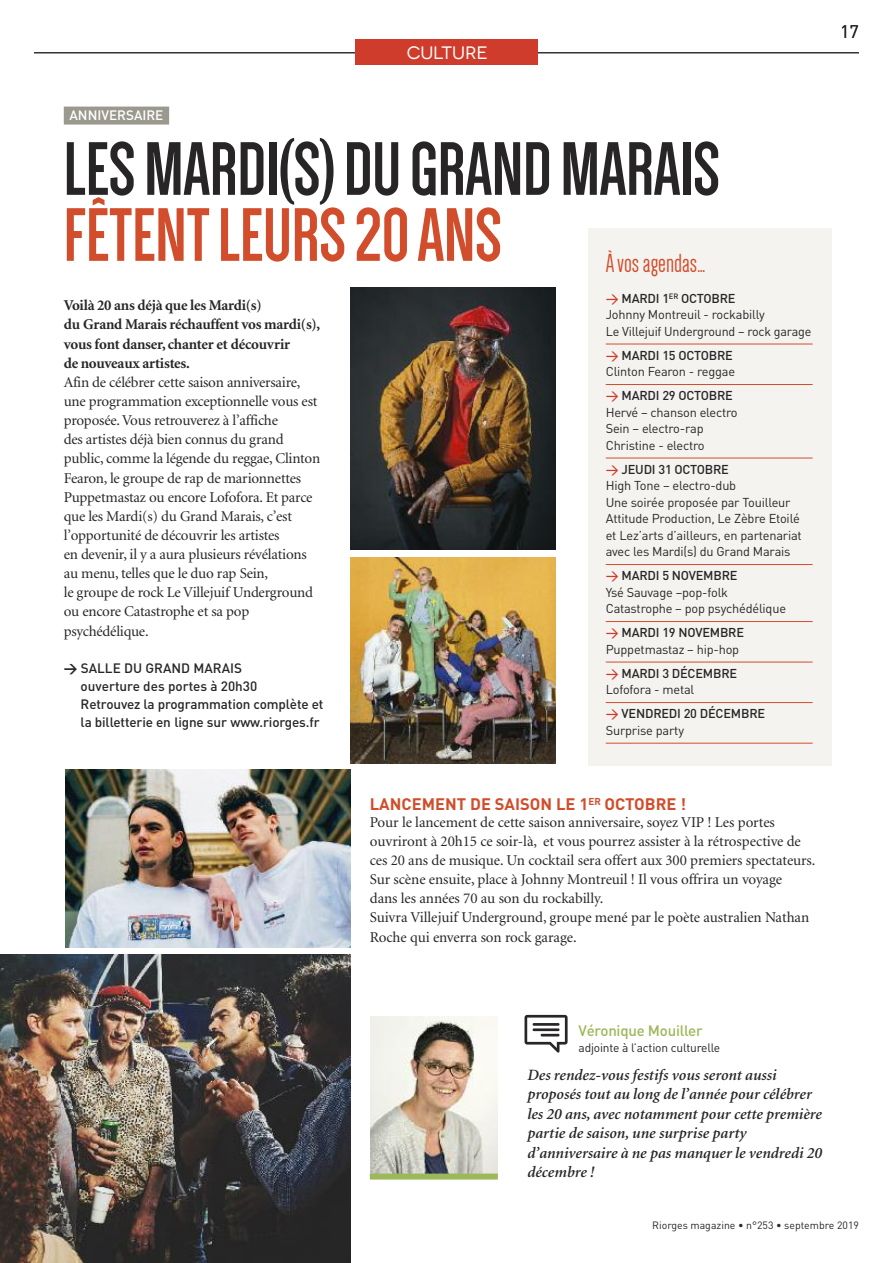
<style>
.page{position:relative;width:893px;height:1263px;background:#fff}
.page>*{position:absolute;margin:0;border:0;box-sizing:border-box;transform-origin:0 0}
.t1{font:700 78px "Dense";color:#272526}
.t2{font:700 78px "Dense";color:#d14d2b}
.t3{font:27px "Dense";color:#d14d2b}
.t4{font:18px "Novecentowide";letter-spacing:-.01em;color:#fff}
.t5{font:18px "DIN";color:#272526}
.t6{font:700 16.5px "DIN";color:#d14d2b}
.t7{font:italic 600 15.75px/19.5px "Minion";color:#272526}
.t8{font:15px/19px "Minion";letter-spacing:-.015em;color:#272526}
.t9{font:700 15px/19.2px "Minion";letter-spacing:-.015em;color:#272526}
.t10{font:500 15px "DIN";letter-spacing:-.015em;color:#9cb85b}
.t11{font:500 13.5px/18px "DIN";letter-spacing:-.01em;color:#272526}
.t12{font:500 13.5px "DIN";color:#fff}
.t13{font:12.75px/16.5px "DIN";letter-spacing:-.015em;color:#272526}
.t14{font:500 12.75px/16.5px "DIN";letter-spacing:-.015em;color:#272526}
.t15{font:12px "DIN";letter-spacing:-.015em;color:#272526}
.t16{font:10.5px "DIN Pro";color:#272526}
.s1{color:#9b998e}
.s2{font-weight:700}
.s3{font-weight:500;color:#cf3c2c}
.s4{font-weight:500}
.s5{color:#cf3c2c}
.s6{font-weight:400}
</style>
<div class="page">
<img style="left:351px;top:287px;width:205px;height:263px">
<hr style="left:34px;top:52px;width:825px;height:1px;background:#272526">
<div style="left:355px;top:39px;width:183px;height:26px;background:#cf3c2c"></div>
<img style="left:350px;top:557px;width:206px;height:206px">
<img style="left:65px;top:770px;width:285px;height:178px">
<img style="left:0;top:954px;width:350px;height:309px">
<div style="left:589px;top:228px;width:243px;height:537px;background:#f4f3ef"></div>
<hr style="left:606px;top:344px;width:207px;height:1px;background:#d14d2b">
<hr style="left:606px;top:384px;width:207px;height:1px;background:#d14d2b">
<hr style="left:606px;top:458px;width:207px;height:1px;background:#d14d2b">
<hr style="left:606px;top:564px;width:207px;height:1px;background:#d14d2b">
<hr style="left:606px;top:621px;width:207px;height:1px;background:#d14d2b">
<hr style="left:606px;top:662px;width:207px;height:1px;background:#d14d2b">
<hr style="left:606px;top:702px;width:207px;height:1px;background:#d14d2b">
<hr style="left:606px;top:743px;width:207px;height:1px;background:#d14d2b">
<div style="left:64px;top:107px;width:105px;height:18px;background:#9b998e"></div>
<img style="left:370px;top:1016px;width:128px;height:157px">
<div style="left:370px;top:1173px;width:128px;height:6px;background:#9cb85b"></div>
<svg style="left:524px;top:1015px;width:44px;height:37px"></svg>
<p class="t4" style="left:407px;top:42px;width:82px">CULTURE</p>
<p class="t12" style="left:64px;top:108px;width:107px"><span class="s1">-</span>ANNIVERSAIRE<span class="s1">-</span></p>
<h1 class="t1" style="left:64px;top:142px;width:657px">LESMARDI(S)DUGRANDMARAIS</h1>
<h1 class="t2" style="left:64px;top:208px;width:439px">FÊTENTLEURS20ANS</h1>
<h2 class="t3" style="left:606px;top:250px;width:102px">Àvosagendas…</h2>
<p class="t9" style="left:64px;top:297px;width:258px">Voilà 20 ans déjà que les Mardi(s)<br>du Grand Marais réchauffent vos mardi(s), vous font danser, chanter et découvrir<br>de nouveaux artistes.</p>
<p class="t8" style="left:64px;top:374px;width:258px">Afin de célébrer cette saison anniversaire, une programmation exceptionnelle vous est proposée.Vous retrouverez à l’affiche<br>des artistes déjà bien connus du grand public, comme la légende du reggae, Clinton Fearon, le groupe de rap de marionnettes Puppetmastaz ou encore Lofofora. Et parce que les Mardi(s) du Grand Marais, c’est l’opportunité de découvrir les artistes<br>en devenir, il y a aura plusieurs révélations au menu, telles que le duo rap Sein,<br>le groupe de rock Le Villejuif Underground ou encore Catastrophe et sa pop psychédélique.</p>
<p class="t11" style="left:81px;top:659px;width:244px;text-indent:-17px"><span class="s2">&gt;</span> SALLE DU GRAND MARAIS<br>ouverture des portes à 20h30<br>Retrouvez la programmation complète et la billetterie en ligne sur www.riorges.fr</p>
<p class="t13" style="left:606px;top:290px;width:207px"><span class="s3">&gt;</span> <span class="s4">MARDI 1</span><sup>ER</sup> <span class="s4">OCTOBRE<br></span>Johnny Montreuil - rockabilly<br>Le Villejuif Underground – rock garage</p>
<p class="t13" style="left:606px;top:347px;width:131px"><span class="s3">&gt;</span> <span class="s4">MARDI 15 OCTOBRE<br></span>Clinton Fearon - reggae</p>
<p class="t13" style="left:606px;top:387px;width:133px"><span class="s3">&gt;</span> <span class="s4">MARDI 29 OCTOBRE<br></span>Hervé – chanson electro<br>Sein – electro-rap<br>Christine - electro</p>
<p class="t13" style="left:606px;top:461px;width:198px"><span class="s3">&gt;</span> <span class="s4">JEUDI 31 OCTOBRE<br></span>High Tone – electro-dub<br>Une soirée proposée par Touilleur<br>Attitude Production, Le Zèbre Etoilé et Lez’arts d’ailleurs, en partenariat avec les Mardi(s) du Grand Marais</p>
<p class="t13" style="left:606px;top:567px;width:182px"><span class="s3">&gt;</span> <span class="s4">MARDI 5 NOVEMBRE<br></span>Ysé Sauvage –pop-folk<br>Catastrophe – pop psychédélique</p>
<p class="t13" style="left:606px;top:624px;width:140px"><span class="s3">&gt;</span> <span class="s4">MARDI 19 NOVEMBRE<br></span>Puppetmastaz – hip-hop</p>
<p class="t14" style="left:606px;top:665px;width:133px"><span class="s5">&gt;</span> MARDI 3 DÉCEMBRE<br><span class="s6">Lofofora - metal</span></p>
<p class="t14" style="left:606px;top:705px;width:161px"><span class="s5">&gt;</span> VENDREDI 20 DÉCEMBRE<br><span class="s6">Surprise party</span></p>
<p class="t6" style="left:370px;top:795px;width:318px">LANCEMENT DE SAISON LE 1<sup>ER</sup> OCTOBRE !</p>
<p class="t8" style="left:370px;top:813px;width:447px">Pour le lancement de cette saison anniversaire, soyez VIP ! Les portes ouvriront à 20h15 ce soir-là, et vous pourrez assister à la rétrospective de ces 20 ans de musique. Un cocktail sera offert aux 300 premiers spectateurs.<br>Sur scène ensuite, place à Johnny Montreuil ! Il vous offrira un voyage<br>dans les années 70 au son du rockabilly.<br>Suivra Villejuif Underground, groupe mené par le poète australien Nathan Roche qui enverra son rock garage.</p>
<p class="t5" style="left:840px;top:21px;width:20px">17</p>
<p class="t10" style="left:578px;top:1022px;width:126px">Véronique Mouiller</p>
<p class="t15" style="left:578px;top:1041px;width:143px">adjointe à l’action culturelle</p>
<p class="t7" style="left:527px;top:1066px;width:296px">Des rendez-vous festifs vous seront aussi proposés tout au long de l’année pour célébrer les 20 ans, avec notamment pour cette première partie de saison, une surprise party d’anniversaire à ne pas manquer le vendredi 20 décembre !</p>
<p class="t16" style="left:652px;top:1221px;width:208px">Riorges magazine • n°253 • septembre 2019</p>
</div>
